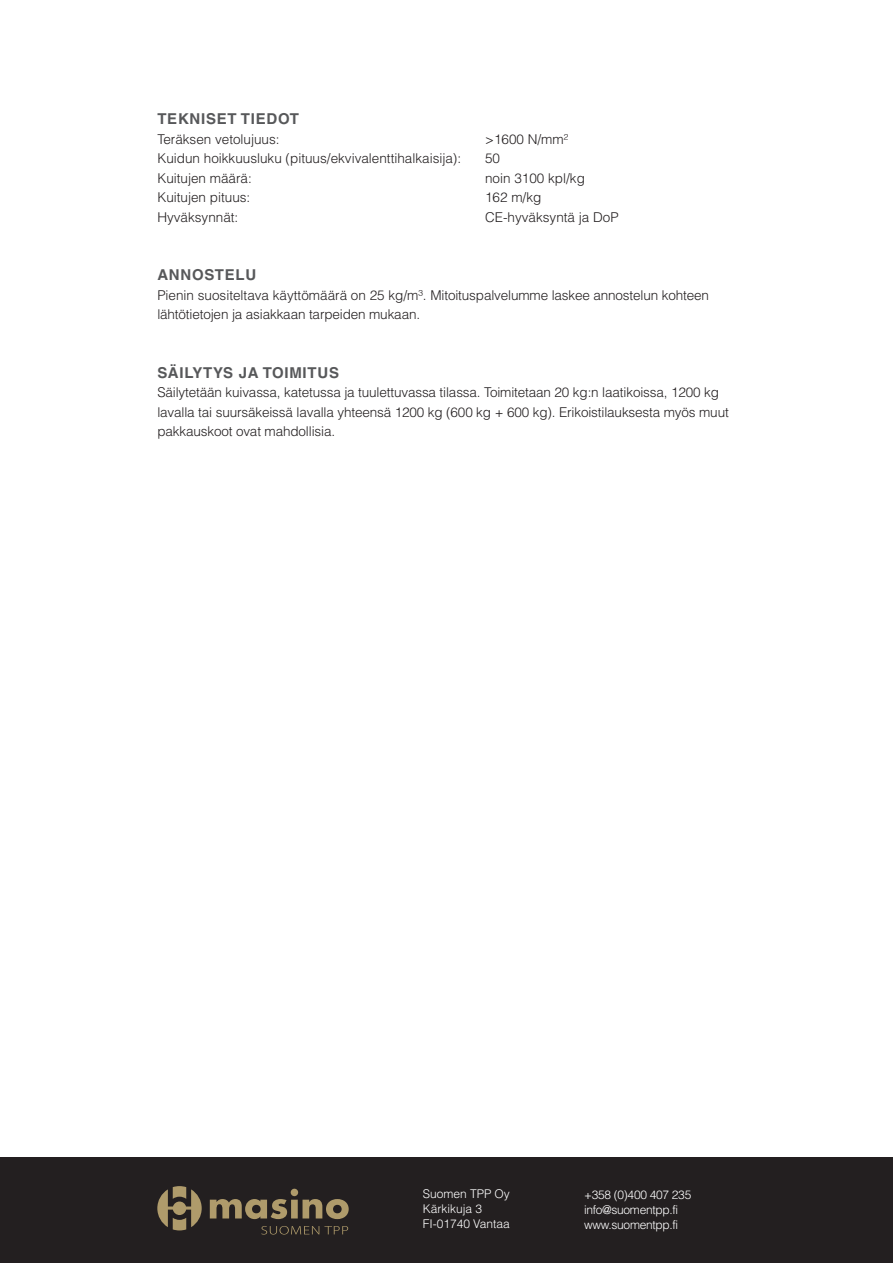
<style>
.page{position:relative;width:893px;height:1263px;background:#fff}
.page>*{position:absolute;margin:0;border:0;box-sizing:border-box;transform-origin:0 0}
.Otsikko_2{font:700 15px "Helvetica LT Std";letter-spacing:.05em;color:#57585a}
.Leipis{font:300 13.5px/19.5px "Helvetica LT Std";letter-spacing:-.01em;color:#231f20}
.t1{font:300 12px/15px "Helvetica LT Std";letter-spacing:-.025em;color:#fff}
.t2{font:300 12px/15px "Helvetica LT Std";color:#fff}
</style>
<div class="page">
<div style="left:0;top:1158px;width:893px;height:105px;background:#231f20"></div>
<svg style="left:210px;top:1189px;width:139px;height:30px"></svg>
<svg style="left:157px;top:1186px;width:45px;height:44px"></svg>
<svg style="left:261px;top:1226px;width:87px;height:8px"></svg>
<p class="Otsikko_2" style="left:157px;top:110px;width:143px">TEKNISET TIEDOT</p>
<p class="Leipis" style="left:157px;top:129px;width:124px">Teräksen vetolujuus:</p>
<p class="Leipis" style="left:485px;top:129px;width:85px">&gt;1600 N/mm²</p>
<p class="Leipis" style="left:157px;top:148px;width:305px">Kuidun hoikkuusluku (pituus/ekvivalenttihalkaisija):</p>
<p class="Leipis" style="left:485px;top:148px;width:17px">50</p>
<p class="Leipis" style="left:157px;top:168px;width:96px">Kuitujen määrä:</p>
<p class="Leipis" style="left:485px;top:168px;width:101px">noin 3100 kpl/kg</p>
<p class="Leipis" style="left:157px;top:187px;width:95px">Kuitujen pituus:</p>
<p class="Leipis" style="left:485px;top:187px;width:58px">162 m/kg</p>
<p class="Leipis" style="left:157px;top:207px;width:83px">Hyväksynnät:</p>
<p class="Leipis" style="left:485px;top:207px;width:135px">CE-hyväksyntä ja DoP</p>
<p class="Otsikko_2" style="left:157px;top:266px;width:101px">ANNOSTELU</p>
<p class="Leipis" style="left:157px;top:285px;width:553px">Pienin suositeltava käyttömäärä on 25 kg/m³. Mitoituspalvelumme laskee annostelun kohteen lähtötietojen ja asiakkaan tarpeiden mukaan.</p>
<p class="Otsikko_2" style="left:157px;top:363px;width:183px">SÄILYTYS JA TOIMITUS</p>
<p class="Leipis" style="left:157px;top:382px;width:573px">Säilytetään kuivassa, katetussa ja tuulettuvassa tilassa. Toimitetaan 20 kg:n laatikoissa, 1200 kg lavalla tai suursäkeissä lavalla yhteensä 1200 kg (600 kg + 600 kg). Erikoistilauksesta myös muut pakkauskoot ovat mahdollisia.</p>
<p class="t2" style="left:423px;top:1186px;width:89px">Suomen TPP Oy<br>Kärkikuja 3<br>FI-01740 Vantaa</p>
<p class="t1" style="left:584px;top:1187px;width:109px">+358 (0)400 407 235 info@suomentpp.fi www.suomentpp.fi</p>
</div>
